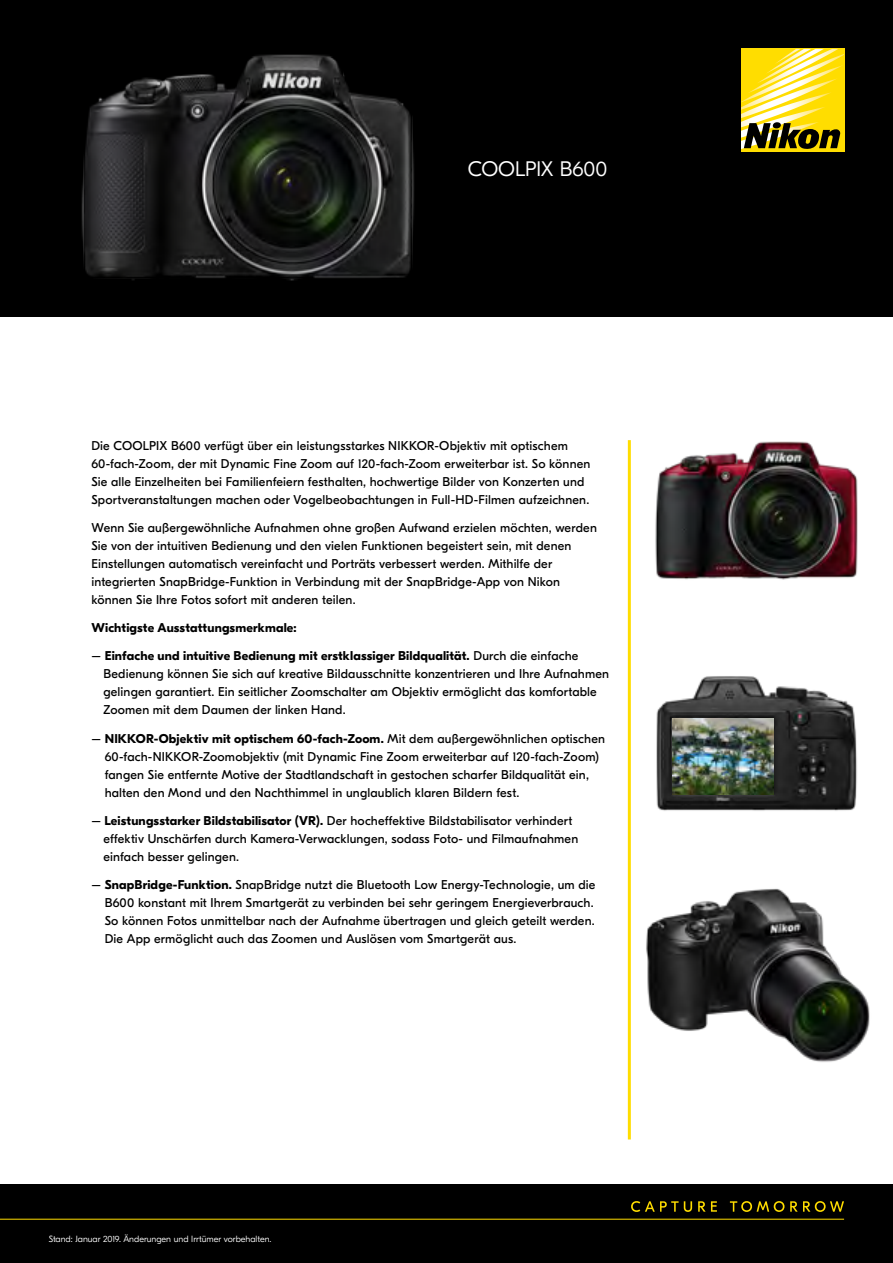
<style>
.page{position:relative;width:893px;height:1263px;background:#fff}
.page>*{position:absolute;margin:0;border:0;box-sizing:border-box;transform-origin:0 0}
.t1{font:300 21px "GT Eesti Pro Display";color:#fff}
.t2{font:12.75px/18px "GT Eesti Pro Display";letter-spacing:.01em;color:#000}
.t3{font:700 12.75px "GT Eesti Pro Display";letter-spacing:.01em;color:#000}
.t4{font:300 9px "GT Eesti Pro Display";color:#fff}
.s1{font-weight:700}
</style>
<div class="page">
<div style="left:0;top:0;width:893px;height:317px;background:#000"></div>
<div style="left:741px;top:49px;width:103px;height:103px;background:#fd0"></div>
<svg style="left:741px;top:49px;width:103px;height:100px"></svg>
<hr style="left:628px;top:440px;width:3px;height:699px;background:#fd0">
<img style="left:81px;top:54px;width:333px;height:227px">
<div style="left:0;top:1184px;width:893px;height:79px;background:#000"></div>
<svg style="left:631px;top:1201px;width:61px;height:11px"></svg>
<svg style="left:698px;top:1201px;width:19px;height:11px"></svg>
<svg style="left:730px;top:1201px;width:54px;height:11px"></svg>
<svg style="left:790px;top:1201px;width:54px;height:11px"></svg>
<hr style="left:0;top:1219px;width:844px;height:1px;background:#fd0">
<img style="left:655px;top:441px;width:203px;height:139px">
<img style="left:646px;top:888px;width:224px;height:174px">
<img style="left:656px;top:676px;width:201px;height:135px">
<img style="left:672px;top:718px;width:101px;height:76px">
<h1 class="t1" style="left:468px;top:158px;width:141px">COOLPIX B600</h1>
<p class="t2" style="left:91px;top:437px;width:500px">Die COOLPIX B600 verfügt über ein leistungsstarkes NIKKOR-Objektiv mit optischem 60-fach-Zoom, der mit Dynamic Fine Zoom auf 120-fach-Zoom erweiterbar ist. So können Sie alle Einzelheiten bei Familienfeiern festhalten, hochwertige Bilder von Konzerten und Sportveranstaltungen machen oder Vogelbeobachtungen in Full-HD-Filmen aufzeichnen.</p>
<p class="t2" style="left:91px;top:519px;width:507px">Wenn Sie außergewöhnliche Aufnahmen ohne großen Aufwand erzielen möchten, werden Sie von der intuitiven Bedienung und den vielen Funktionen begeistert sein, mit denen Einstellungen automatisch vereinfacht und Porträts verbessert werden. Mithilfe der integrierten SnapBridge-Funktion in Verbindung mit der SnapBridge-App von Nikon können Sie Ihre Fotos sofort mit anderen teilen.</p>
<p class="t3" style="left:91px;top:621px;width:207px">Wichtigste Ausstattungsmerkmale:</p>
<p class="t2" style="left:103px;top:647px;width:507px;text-indent:-12px">– <span class="s1">Einfache und intuitive Bedienung mit erstklassiger Bildqualität.</span> Durch die einfache Bedienung können Sie sich auf kreative Bildausschnitte konzentrieren und Ihre Aufnahmen gelingen garantiert. Ein seitlicher Zoomschalter am Objektiv ermöglicht das komfortable Zoomen mit dem Daumen der linken Hand.</p>
<p class="t2" style="left:105px;top:729px;width:502px;text-indent:-13px">– <span class="s1">NIKKOR-Objektiv mit optischem 60-fach-Zoom.</span> Mit dem außergewöhnlichen optischen 60-fach-NIKKOR-Zoomobjektiv (mit Dynamic Fine Zoom erweiterbar auf 120-fach-Zoom) fangen Sie entfernte Motive der Stadtlandschaft in gestochen scharfer Bildqualität ein, halten den Mond und den Nachthimmel in unglaublich klaren Bildern fest.</p>
<p class="t2" style="left:103px;top:812px;width:476px;text-indent:-12px">– <span class="s1">Leistungsstarker Bildstabilisator (VR).</span> Der hocheffektive Bildstabilisator verhindert effektiv Unschärfen durch Kamera-Verwacklungen, sodass Foto- und Filmaufnahmen einfach besser gelingen.</p>
<p class="t2" style="left:105px;top:876px;width:492px;text-indent:-13px">– <span class="s1">SnapBridge-Funktion.</span> SnapBridge nutzt die Bluetooth Low Energy-Technologie, um die B600 konstant mit Ihrem Smartgerät zu verbinden bei sehr geringem Energieverbrauch.<br>So können Fotos unmittelbar nach der Aufnahme übertragen und gleich geteilt werden.<br>Die App ermöglicht auch das Zoomen und Auslösen vom Smartgerät aus.</p>
<p class="t4" style="left:49px;top:1234px;width:224px">Stand: Januar 2019. Änderungen und Irrtümer vorbehalten.</p>
</div>
